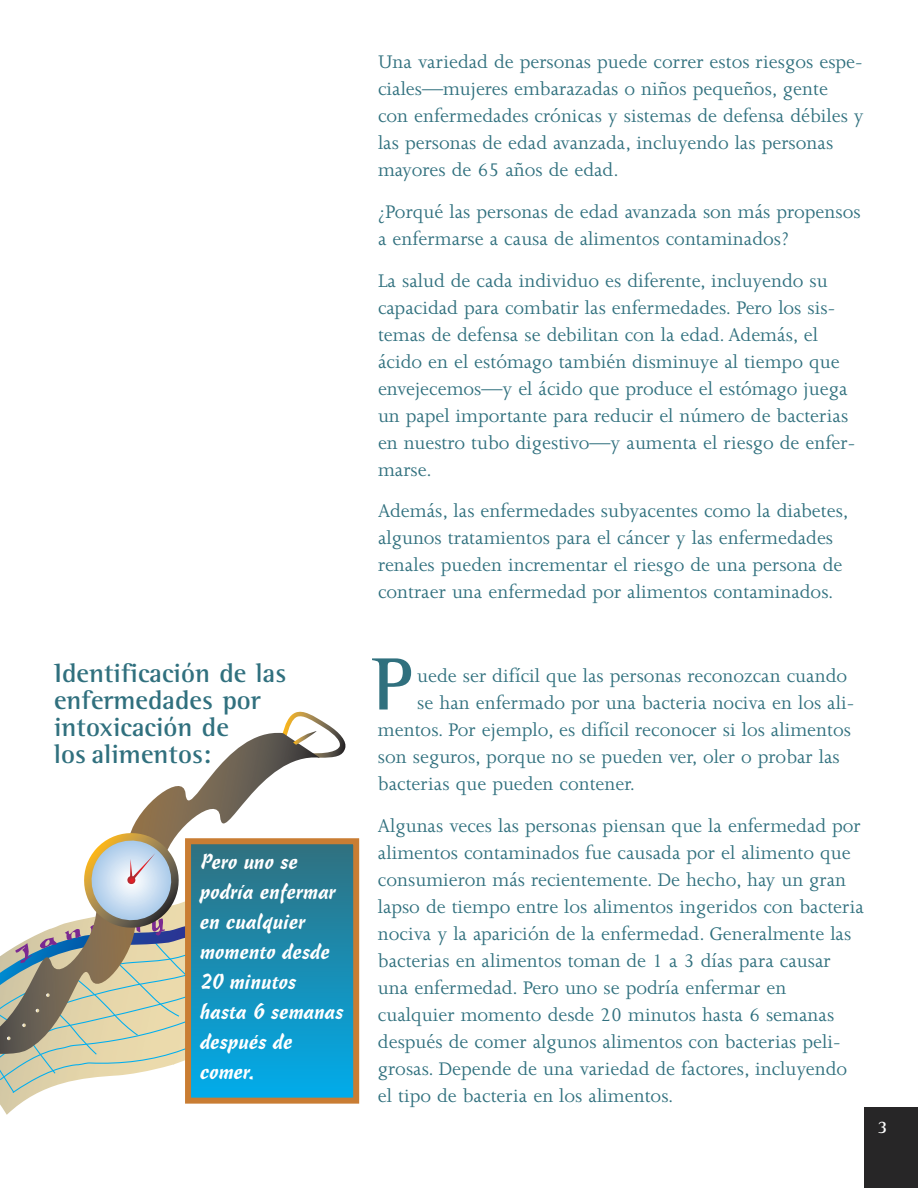
<style>
.page{position:relative;width:918px;height:1188px;background:#fff}
.page>*{position:absolute;margin:0;border:0;box-sizing:border-box;transform-origin:0 0}
.t1{font:700 75.9px "Rotis Semi Serif";color:#30707e}
.t2{font:700 27px/27px "Rotis Semi Serif";color:#30707e}
.t3{font:21px/27px "Joanna";color:#30707e}
.t4{font:21px/30px "Cascade Script";color:#fff}
.t5{font:700 18px "Rotis Semi Serif";color:#fff}
</style>
<div class="page">
<svg style="left:0;top:1094px;width:35px;height:21px"></svg>
<svg style="left:0;top:711px;width:346px;height:383px"></svg>
<div style="left:864px;top:1107px;width:54px;height:81px;background:#272627"></div>
<div style="left:191px;top:844px;width:162px;height:254px;background:linear-gradient(to bottom,#30707f,#01aceb)"></div>
<div style="left:185px;top:838px;width:174px;height:266px;border:6px solid #c97d33"></div>
<h2 class="t2" style="left:54px;top:662px;width:234px">Identificación de las enfermedades por intoxicación de<br>los alimentos:</h2>
<p class="t4" style="left:200px;top:849px;width:145px">Pero uno se podría enfermar en cualquier momento desde<br>20 minutos hasta 6 semanas después de comer.</p>
<p class="t3" style="left:378px;top:50px;width:487px">Una variedad de personas puede correr estos riesgos espe&shy;ciales—mujeres embarazadas o niños pequeños, gente<br>con enfermedades crónicas y sistemas de defensa débiles y las personas de edad avanzada, incluyendo las personas mayores de 65 años de edad.</p>
<p class="t3" style="left:378px;top:200px;width:484px">¿Porqué las personas de edad avanzada son más propensos a enfermarse a causa de alimentos contaminados?</p>
<p class="t3" style="left:378px;top:269px;width:479px">La salud de cada individuo es diferente, incluyendo su capacidad para combatir las enfermedades. Pero los sis&shy;temas de defensa se debilitan con la edad. Además, el ácido en el estómago también disminuye al tiempo que envejecemos—y el ácido que produce el estómago juega un papel importante para reducir el número de bacterias en nuestro tubo digestivo—y aumenta el riesgo de enfer&shy;marse.</p>
<p class="t3" style="left:378px;top:499px;width:472px">Además, las enfermedades subyacentes como la diabetes, algunos tratamientos para el cáncer y las enfermedades renales pueden incrementar el riesgo de una persona de contraer una enfermedad por alimentos contaminados.</p>
<p class="t1" style="left:372px;top:658px;width:42px">P</p>
<p class="t3" style="left:417px;top:664px;width:431px">uede ser difícil que las personas reconozcan cuando</p>
<p class="t3" style="left:417px;top:691px;width:438px">se han enfermado por una bacteria nociva en los ali-</p>
<p class="t3" style="left:378px;top:718px;width:475px">mentos. Por ejemplo, es difícil reconocer si los alimentos</p>
<p class="t3" style="left:378px;top:745px;width:463px">son seguros, porque no se pueden ver, oler o probar las</p>
<p class="t3" style="left:378px;top:772px;width:259px">bacterias que pueden contener.</p>
<p class="t3" style="left:378px;top:814px;width:488px">Algunas veces las personas piensan que la enfermedad por alimentos contaminados fue causada por el alimento que consumieron más recientemente. De hecho, hay un gran lapso de tiempo entre los alimentos ingeridos con bacteria nociva y la aparición de la enfermedad. Generalmente las bacterias en alimentos toman de 1 a 3 días para causar una enfermedad. Pero uno se podría enfermar en cualquier momento desde 20 minutos hasta 6 semanas después de comer algunos alimentos con bacterias peli&shy;grosas. Depende de una variedad de factores, incluyendo el tipo de bacteria en los alimentos.</p>
<p class="t5" style="left:878px;top:1121px;width:12px">3</p>
</div>
